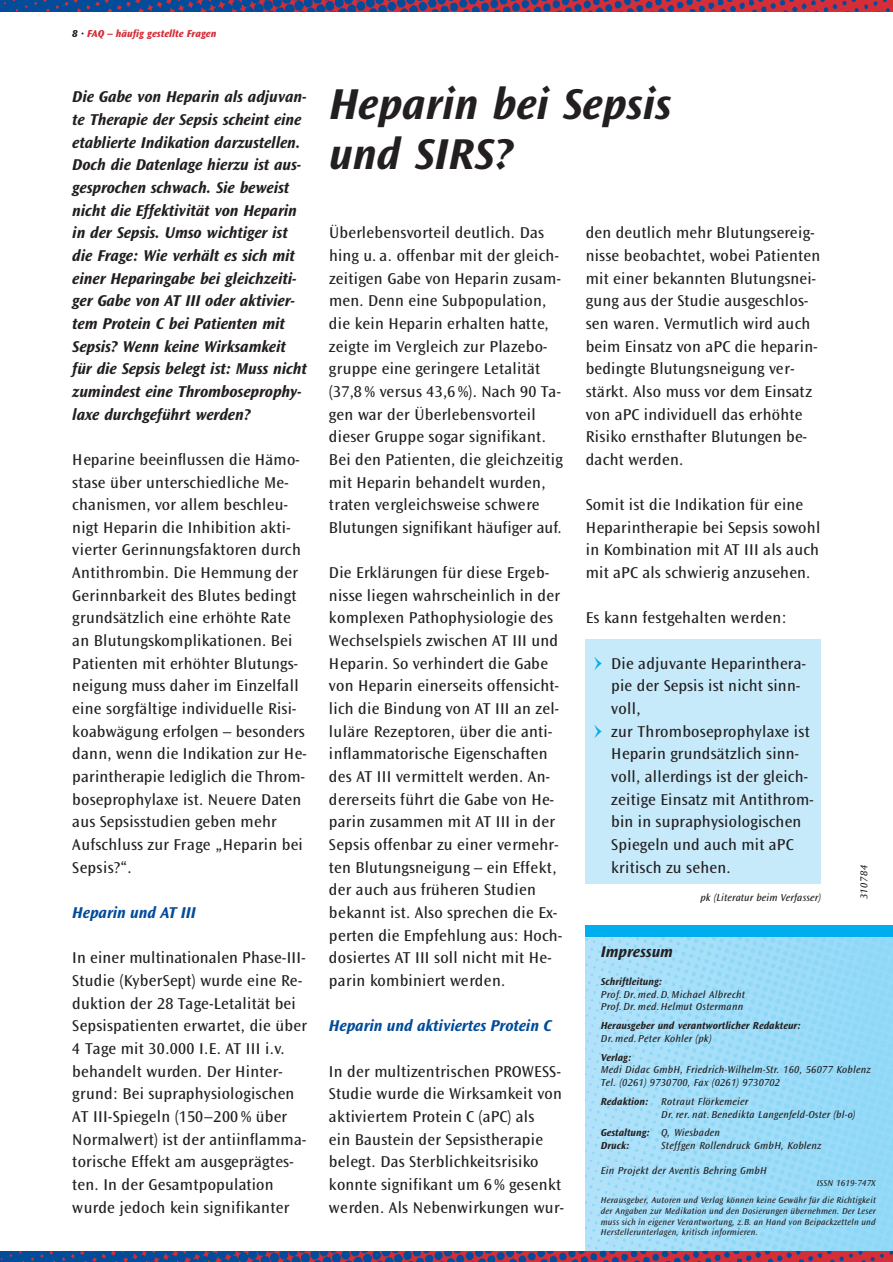
<style>
.page{position:relative;width:893px;height:1262px;background:#fff}
.page>*{position:absolute;margin:0;border:0;box-sizing:border-box;transform-origin:0 0}
.t1{font:italic 700 45px/49.5px "Ocean Sans";color:#231f20}
.t2{font:16.35px/22.6px "Ocean Sans";letter-spacing:.015em;color:#231f20}
.t3{font:italic 700 16.35px/22.6px "Ocean Sans";letter-spacing:-.01em;color:#231f20}
.t4{font:italic 700 16.35px "Ocean Sans";letter-spacing:-.01em;color:#024c9a}
.t5{font:italic 700 16.2px "Ocean Sans";color:#231f20}
.t6{font:italic 10.5px/12.6px "Ocean Sans";letter-spacing:.025em;color:#231f20}
.t7{font:italic 700 10.5px/12.6px "Ocean Sans";color:#231f20}
.t8{font:italic 800 10.5px "Ocean Sans";color:#d42f39}
.t9{font:italic 9px/10.8px "Ocean Sans";letter-spacing:.025em;color:#231f20;text-align:right}
.s1{color:#231f20}
.s2{font-weight:700}
.s3{font-weight:400}
</style>
<div class="page">
<div style="left:585px;top:639px;width:236px;height:245px;background:#c6eafa"></div>
<img style="left:0;top:0;width:892px;height:12px">
<hr style="left:892px;top:929px;width:1px;height:325px;background:#93d9f7">
<img style="left:585px;top:936px;width:307px;height:315px">
<div style="left:585px;top:925px;width:307px;height:11px;background:#00aeef"></div>
<img style="left:0;top:1251px;width:892px;height:10px">
<p class="t8" style="left:72px;top:30px;width:145px"><span class="s1">8 ·</span> FAQ – häufig gestellte Fragen</p>
<p class="t3" style="left:72px;top:87px;width:236px">Die Gabe von Heparin als adjuvan&shy;te Therapie der Sepsis scheint eine etablierte Indikation darzustellen.<br>Doch die Datenlage hierzu ist aus&shy;gesprochen schwach. Sie beweist nicht die Effektivität von Heparin in der Sepsis. Umso wichtiger ist die Frage: Wie verhält es sich mit einer Heparingabe bei gleichzeiti&shy;ger Gabe von AT III oder aktivier&shy;tem Protein C bei Patienten mit Sepsis? Wenn keine Wirksamkeit für die Sepsis belegt ist: Muss nicht zumindest eine Thromboseprophy&shy;laxe durchgeführt werden?</p>
<p class="t2" style="left:72px;top:449px;width:236px">Heparine beeinflussen die Hämo&shy;stase über unterschiedliche Me&shy;chanismen, vor allem beschleu&shy;nigt Heparin die Inhibition akti&shy;vierter Gerinnungsfaktoren durch<br>Antithrombin. Die Hemmung der<br>Gerinnbarkeit des Blutes bedingt grundsätzlich eine erhöhte Rate an Blutungskomplikationen. Bei<br>Patienten mit erhöhter Blutungs&shy;neigung muss daher im Einzelfall eine sorgfältige individuelle Risi&shy;koabwägung erfolgen – besonders dann, wenn die Indikation zur He&shy;parintherapie lediglich die Throm&shy;boseprophylaxe ist. Neuere Daten aus Sepsisstudien geben mehr<br>Aufschluss zur Frage „Heparin bei<br>Sepsis?“.</p>
<p class="t4" style="left:72px;top:906px;width:125px">Heparin und AT III</p>
<p class="t2" style="left:72px;top:948px;width:236px">In einer multinationalen Phase-III-Studie (KyberSept) wurde eine Re&shy;duktion der 28 Tage-Letalität bei Sepsispatienten erwartet, die über 4 Tage mit 30.000 I.E. AT III i.v. behandelt wurden. Der Hinter&shy;grund: Bei supraphysiologischen AT III-Spiegeln (150–200 % über Normalwert) ist der antiinflamma&shy;torische Effekt am ausgeprägtes&shy;ten. In der Gesamtpopulation wurde jedoch kein signifikanter</p>
<h1 class="t1" style="left:329px;top:84px;width:344px">Heparin bei Sepsis und SIRS?</h1>
<p class="t2" style="left:329px;top:223px;width:235px">Überlebensvorteil deutlich. Das hing u. a. offenbar mit der gleich&shy;zeitigen Gabe von Heparin zusam&shy;men. Denn eine Subpopulation, die kein Heparin erhalten hatte, zeigte im Vergleich zur Plazebo&shy;gruppe eine geringere Letalität (37,8 % versus 43,6 %). Nach 90 Ta&shy;gen war der Überlebensvorteil dieser Gruppe sogar signifikant.<br>Bei den Patienten, die gleichzeitig mit Heparin behandelt wurden, traten vergleichsweise schwere Blutungen signifikant häufiger auf.</p>
<p class="t2" style="left:329px;top:563px;width:235px">Die Erklärungen für diese Ergeb&shy;nisse liegen wahrscheinlich in der komplexen Pathophysiologie des Wechselspiels zwischen AT III und Heparin. So verhindert die Gabe von Heparin einerseits offensicht&shy;lich die Bindung von AT III an zel&shy;luläre Rezeptoren, über die anti&shy;inflammatorische Eigenschaften des AT III vermittelt werden. An&shy;dererseits führt die Gabe von He&shy;parin zusammen mit AT III in der Sepsis offenbar zu einer vermehr&shy;ten Blutungsneigung – ein Effekt, der auch aus früheren Studien bekannt ist. Also sprechen die Ex&shy;perten die Empfehlung aus: Hoch&shy;dosiertes AT III soll nicht mit He&shy;parin kombiniert werden.</p>
<p class="t4" style="left:329px;top:1019px;width:224px">Heparin und aktiviertes Protein C</p>
<p class="t2" style="left:329px;top:1061px;width:237px">In der multizentrischen PROWESS-Studie wurde die Wirksamkeit von aktiviertem Protein C (aPC) als<br>ein Baustein der Sepsistherapie belegt. Das Sterblichkeitsrisiko konnte signifikant um 6 % gesenkt werden. Als Nebenwirkungen wur-</p>
<p class="t2" style="left:585px;top:223px;width:236px">den deutlich mehr Blutungsereig&shy;nisse beobachtet, wobei Patienten mit einer bekannten Blutungsnei&shy;gung aus der Studie ausgeschlos&shy;sen waren. Vermutlich wird auch beim Einsatz von aPC die heparin&shy;bedingte Blutungsneigung ver&shy;stärkt. Also muss vor dem Einsatz von aPC individuell das erhöhte<br>Risiko ernsthafter Blutungen be&shy;dacht werden.</p>
<p class="t2" style="left:585px;top:495px;width:236px">Somit ist die Indikation für eine Heparintherapie bei Sepsis sowohl in Kombination mit AT III als auch mit aPC als schwierig anzusehen.</p>
<p class="t2" style="left:585px;top:608px;width:202px">Es kann festgehalten werden:</p>
<p class="t2" style="left:611px;top:653px;width:204px">Die adjuvante Heparinthera&shy;pie der Sepsis ist nicht sinn&shy;voll,<br>zur Thromboseprophylaxe ist<br>Heparin grundsätzlich sinn&shy;voll, allerdings ist der gleich&shy;zeitige Einsatz mit Antithrom&shy;bin in supraphysiologischen<br>Spiegeln und auch mit aPC kritisch zu sehen.</p>
<p class="t6" style="left:700px;top:892px;width:122px">pk (Literatur beim Verfasser)</p>
<p class="t6" style="left:858px;top:899px;width:35px;rotate:-90deg">310784</p>
<p class="t5" style="left:600px;top:945px;width:74px">Impressum</p>
<p class="t7" style="left:600px;top:976px;width:63px">Schriftleitung:</p>
<p class="t6" style="left:600px;top:989px;width:146px">Prof. Dr. med.D. Michael Albrecht<br>Prof. Dr. med.Helmut Ostermann</p>
<p class="t7" style="left:600px;top:1020px;width:201px">Herausgeber und verantwortlicher Redakteur:</p>
<p class="t6" style="left:600px;top:1033px;width:112px">Dr. med.Peter Kohler (pk)</p>
<p class="t7" style="left:600px;top:1052px;width:32px">Verlag:</p>
<p class="t6" style="left:600px;top:1064px;width:271px">Medi Didac GmbH, Friedrich-Wilhelm-Str. 160, 56077 Koblenz<br>Tel. (0261) 9730700, Fax (0261) 9730702</p>
<p class="t6" style="left:661px;top:1096px;width:196px;text-indent:-60px"><span class="s2">Redaktion:</span> Rotraut Flörkemeier<br>Dr.rer. nat. Benedikta Langenfeld-Oster (bl-o)</p>
<p class="t7" style="left:600px;top:1127px;width:121px">Gestaltung: <span class="s3">Q, Wiesbaden<br></span>Druck:</p>
<p class="t6" style="left:661px;top:1140px;width:162px">Steffgen Rollendruck GmbH, Koblenz</p>
<p class="t6" style="left:600px;top:1165px;width:167px">Ein Projekt der Aventis Behring GmbH</p>
<p class="t9" style="left:600px;top:1175px;width:276px;line-height:17.1px">ISSN 1619-747X<br>Herausgeber, Autoren und Verlag können keine Gewähr für die Richtigkeit</p>
<p class="t9" style="left:600px;top:1206px;width:276px;text-align:justify">der Angaben zur Medikation und den Dosierungen übernehmen. Der Leser muss sich in eigener Verantwortung, z.B. an Hand von Beipackzetteln und Herstellerunterlagen, kritisch informieren.</p>
</div>
